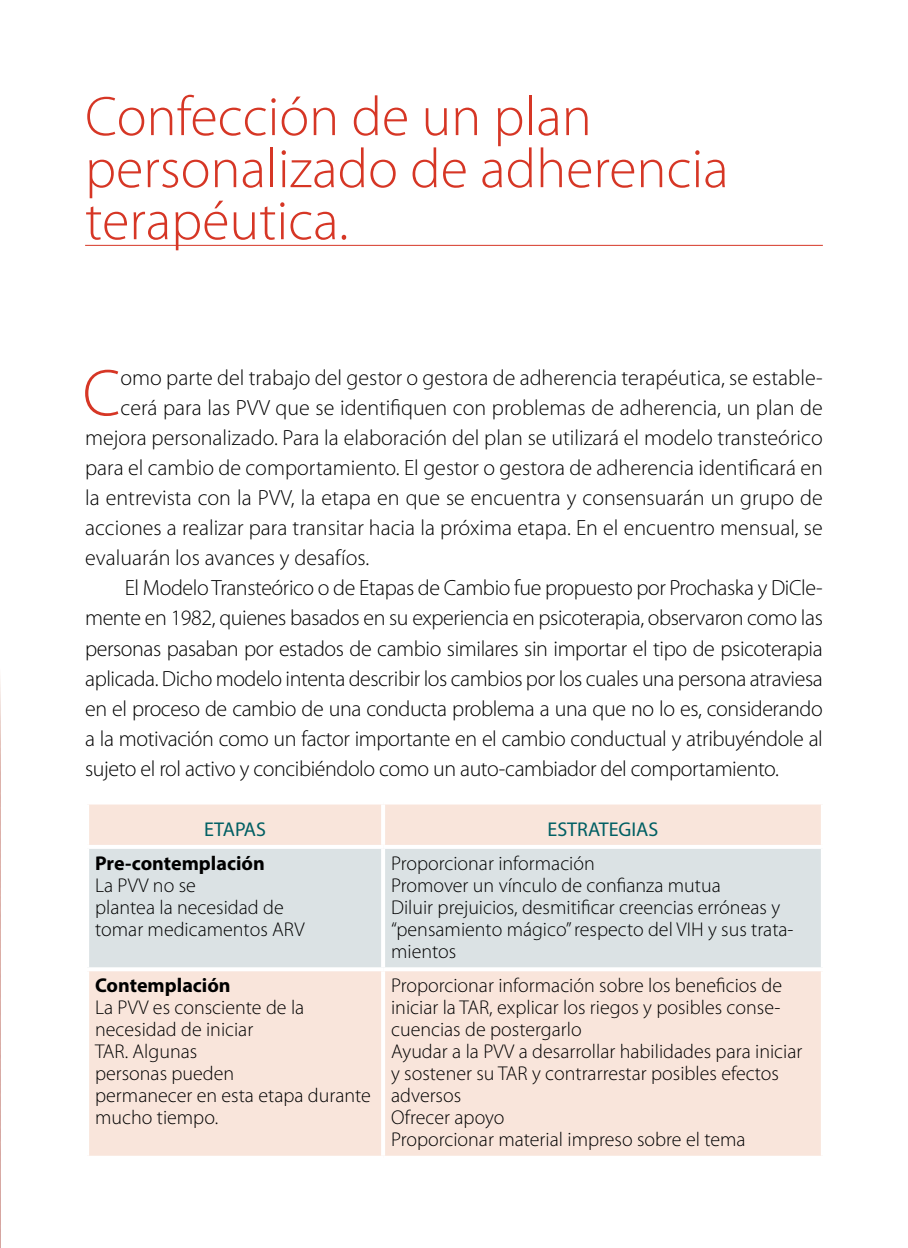
<style>
.page{position:relative;width:908px;height:1248px;background:#fff}
.page>*{position:absolute;margin:0;border:0;box-sizing:border-box;transform-origin:0 0}
.t1{font:300 66.6px "Myriad Pro";color:#d63625}
.t2{font:300 56px/52px "Myriad Pro";color:#d63625}
.t3{font:300 22px "Myriad Pro";letter-spacing:-.02em;color:#000}
.t4{font:300 22px "Myriad Pro";color:#000}
.t5{font:300 20px/22px "Myriad Pro";color:#000}
.t6{font:700 20px "Myriad Pro";color:#000}
.t7{font:20px "Myriad Pro";color:#005f63}
</style>
<div class="page">
<img style="left:0;top:679px;width:1px;height:568px">
<hr style="left:85px;top:245px;width:737px;height:1px;background:#d63625">
<div style="left:89px;top:804px;width:731px;height:351px;background:#f9e5db"></div>
<div style="left:89px;top:848px;width:731px;height:119px;background:#dbe2e4"></div>
<hr style="left:381px;top:804px;width:4px;height:40px;background:#fff">
<svg style="left:820px;top:804px;width:1px;height:40px"></svg>
<svg style="left:89px;top:844px;width:294px;height:4px"></svg>
<svg style="left:383px;top:844px;width:438px;height:4px"></svg>
<hr style="left:381px;top:848px;width:4px;height:119px;background:#fff">
<svg style="left:820px;top:849px;width:1px;height:118px"></svg>
<hr style="left:85px;top:967px;width:298px;height:4px;background:#fff">
<hr style="left:383px;top:967px;width:441px;height:4px;background:#fff">
<hr style="left:381px;top:971px;width:4px;height:184px;background:#fff">
<svg style="left:820px;top:971px;width:1px;height:184px"></svg>
<svg style="left:89px;top:1155px;width:292px;height:1px"></svg>
<svg style="left:385px;top:1155px;width:436px;height:1px"></svg>
<h2 class="t2" style="left:85px;top:90px;width:644px">Confección de un plan personalizado de adherencia terapéutica.</h2>
<h1 class="t1" style="left:83px;top:353px;width:39px">C</h1>
<p class="t4" style="left:120px;top:364px;width:703px">omo parte del trabajo del gestor o gestora de adherencia terapéutica, se estable-</p>
<p class="t4" style="left:120px;top:394px;width:703px">cerá para las PVV que se identifiquen con problemas de adherencia, un plan de</p>
<p class="t4" style="left:85px;top:424px;width:738px">mejora personalizado. Para la elaboración del plan se utilizará el modelo transteórico</p>
<p class="t4" style="left:85px;top:454px;width:739px">para el cambio de comportamiento. El gestor o gestora de adherencia identificará en</p>
<p class="t4" style="left:85px;top:485px;width:739px">la entrevista con la PVV, la etapa en que se encuentra y consensuarán un grupo de</p>
<p class="t4" style="left:85px;top:515px;width:739px">acciones a realizar para transitar hacia la próxima etapa. En el encuentro mensual, se</p>
<p class="t4" style="left:85px;top:545px;width:285px">evaluarán los avances y desafíos.</p>
<p class="t3" style="left:125px;top:575px;width:699px">El Modelo Transteórico o de Etapas de Cambio fue propuesto por Prochaska y DiCle-</p>
<p class="t3" style="left:85px;top:605px;width:739px">mente en 1982, quienes basados en su experiencia en psicoterapia, observaron como las</p>
<p class="t3" style="left:85px;top:635px;width:738px">personas pasaban por estados de cambio similares sin importar el tipo de psicoterapia</p>
<p class="t3" style="left:85px;top:665px;width:738px">aplicada. Dicho modelo intenta describir los cambios por los cuales una persona atraviesa</p>
<p class="t3" style="left:85px;top:695px;width:738px">en el proceso de cambio de una conducta problema a una que no lo es, considerando</p>
<p class="t3" style="left:85px;top:725px;width:739px">a la motivación como un factor importante en el cambio conductual y atribuyéndole al</p>
<p class="t3" style="left:85px;top:755px;width:695px">sujeto el rol activo y concibiéndolo como un auto-cambiador del comportamiento.</p>
<p class="t7" style="left:204px;top:816px;width:63px">ETAPAS</p>
<p class="t7" style="left:547px;top:816px;width:112px">ESTRATEGIAS</p>
<p class="t6" style="left:95px;top:850px;width:171px">Pre-contemplación</p>
<p class="t5" style="left:95px;top:874px;width:211px">La PVV no se<br>plantea la necesidad de tomar medicamentos ARV</p>
<p class="t5" style="left:391px;top:852px;width:404px">Proporcionar información<br>Promover un vínculo de confianza mutua<br>Diluir prejuicios, desmitificar creencias erróneas y “pensamiento mágico” respecto del VIH y sus trata&shy;mientos</p>
<p class="t6" style="left:95px;top:972px;width:137px">Contemplación</p>
<p class="t5" style="left:95px;top:996px;width:277px">La PVV es consciente de la necesidad de iniciar<br>TAR. Algunas<br>personas pueden<br>permanecer en esta etapa durante mucho tiempo.</p>
<p class="t5" style="left:391px;top:974px;width:412px">Proporcionar información sobre los beneficios de iniciar la TAR, explicar los riegos y posibles conse&shy;cuencias de postergarlo<br>Ayudar a la PVV a desarrollar habilidades para iniciar y sostener su TAR y contrarrestar posibles efectos adversos<br>Ofrecer apoyo<br>Proporcionar material impreso sobre el tema</p>
</div>
